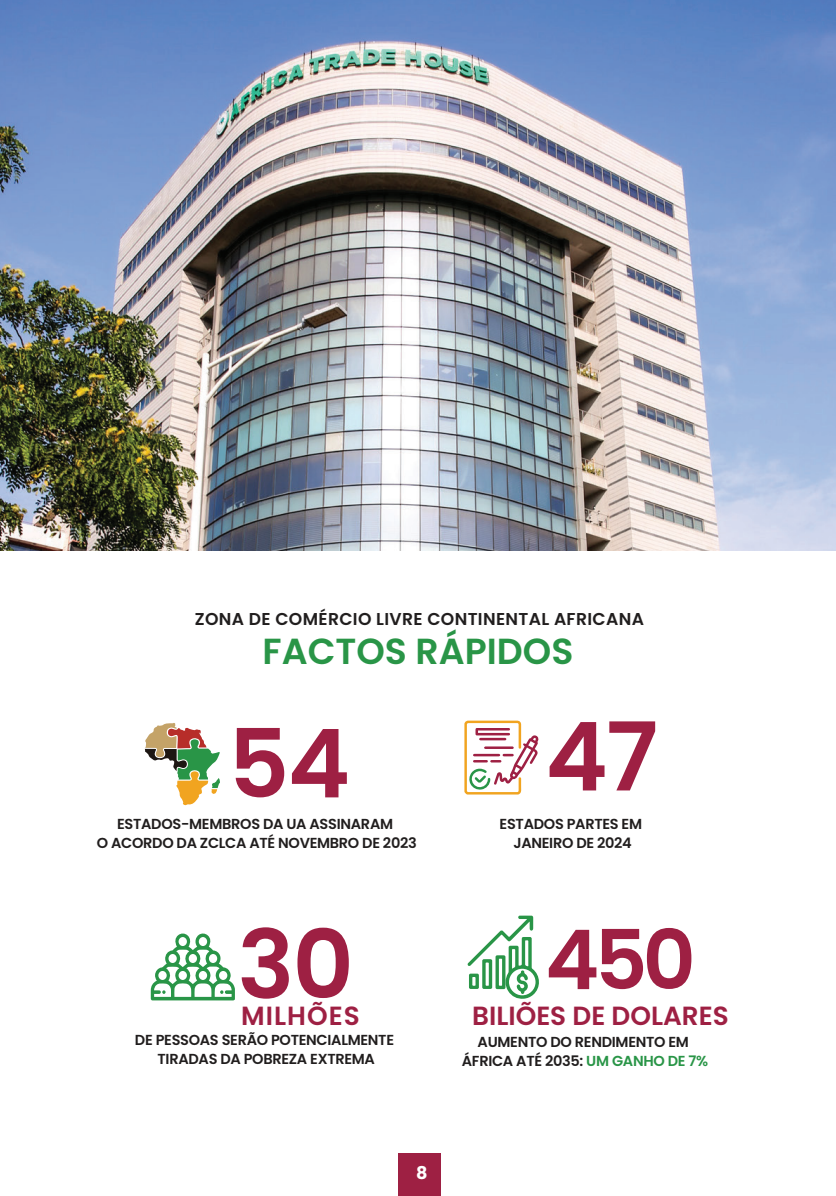
<style>
.page{position:relative;width:836px;height:1196px;background:#fff}
.page>*{position:absolute;margin:0;border:0;box-sizing:border-box;transform-origin:0 0}
.t1{font:600 95px "Poppins";color:#9e2043}
.t2{font:600 82.4px "Poppins";color:#9e2043}
.t3{font:600 36.2px "Poppins";color:#299547}
.t4{font:600 26.2px "Poppins";color:#9e2043}
.t5{font:600 26.2px "Poppins";letter-spacing:.04em;color:#9e2043}
.t6{font:700 17.6px "Poppins";color:#fff}
.t7{font:600 17.2px "Poppins";letter-spacing:.02em;color:#211e1e}
.t8{font:600 14.6px/18.4px "Poppins";letter-spacing:-.02em;color:#211e1e;text-align:center}
.s1{color:#299547}
</style>
<div class="page">
<img style="left:0;top:0;width:835px;height:551px">
<svg style="left:144px;top:723px;width:76px;height:82px"></svg>
<svg style="left:464px;top:720px;width:74px;height:74px"></svg>
<svg style="left:151px;top:933px;width:84px;height:67px"></svg>
<svg style="left:467px;top:915px;width:72px;height:83px"></svg>
<div style="left:398px;top:1152px;width:42px;height:43px;background:#9e2043"></div>
<p class="t7" style="left:195px;top:608px;width:450px">ZONA DE COMÉRCIO LIVRE CONTINENTAL AFRICANA</p>
<h3 class="t3" style="left:262px;top:630px;width:312px">FACTOS RÁPIDOS</h3>
<h1 class="t1" style="left:228px;top:709px;width:123px">54</h1>
<p class="t8" style="left:97px;top:814px;width:321px">ESTADOS-MEMBROS DA UA ASSINARAM<br>O ACORDO DA ZCLCA ATÉ NOVEMBRO DE 2023</p>
<h1 class="t1" style="left:545px;top:702px;width:114px">47</h1>
<p class="t8" style="left:499px;top:814px;width:144px">ESTADOS PARTES EM<br>JANEIRO DE 2024</p>
<h1 class="t1" style="left:237px;top:909px;width:118px">30</h1>
<h2 class="t2" style="left:544px;top:912px;width:152px">450</h2>
<h3 class="t5" style="left:241px;top:1000px;width:120px">MILHÕES</h3>
<h3 class="t4" style="left:472px;top:1000px;width:258px">BILIÕES DE DOLARES</h3>
<p class="t8" style="left:135px;top:1030px;width:260px">DE PESSOAS SERÃO POTENCIALMENTE<br>TIRADAS DA POBREZA EXTREMA</p>
<p class="t8" style="left:461px;top:1033px;width:248px">AUMENTO DO RENDIMENTO EM<br>ÁFRICA ATÉ 2035: <span class="s1">UM GANHO DE 7%</span></p>
<p class="t6" style="left:416px;top:1162px;width:13px">8</p>
</div>
